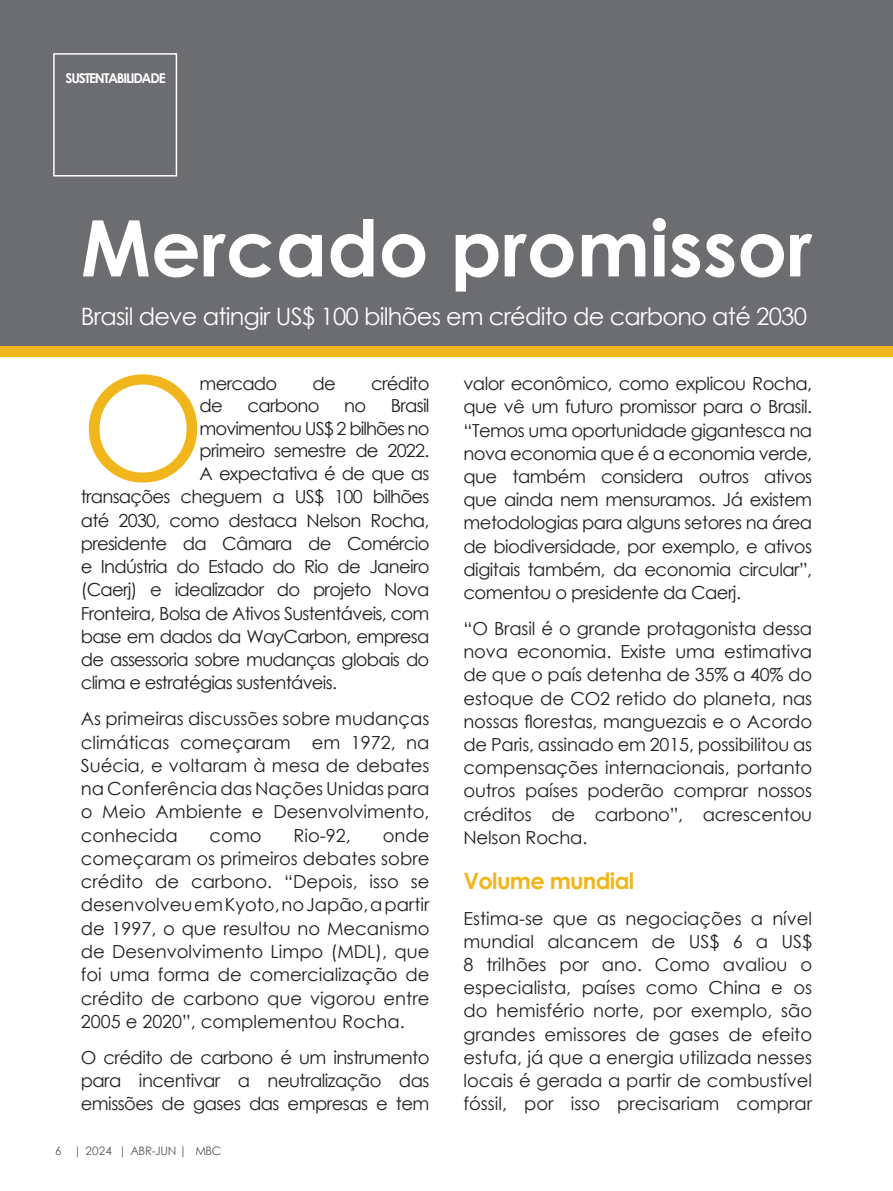
<style>
.page{position:relative;width:893px;height:1191px;background:#fff}
.page>*{position:absolute;margin:0;border:0;box-sizing:border-box;transform-origin:0 0}
.t1{font:143.25px "Century Gothic";color:#f1b61b}
.t2{font:700 78px "Century Gothic";color:#fff}
.t3{font:24px "Century Gothic";letter-spacing:-.03em;color:#fff}
.t4{font:700 22.5px "Century Gothic";letter-spacing:-.03em;color:#f1b61b}
.t5{font:18px/23.2px "Century Gothic";letter-spacing:-.04em;color:#231f20;text-align:justify}
.t6{font:700 13.5px "Century Gothic";letter-spacing:-.09em;color:#fff}
.t7{font:11.7px "Century Gothic";letter-spacing:-.03em;color:#57585a}
</style>
<div class="page">
<div style="left:0;top:0;width:893px;height:356px;background:#f1b61b"></div>
<div style="left:0;top:0;width:893px;height:346px;background:#6c6d70"></div>
<div style="left:53px;top:53px;width:124px;height:123px;border:2px solid #fff"></div>
<p class="t6" style="left:66px;top:67px;width:102px">SUSTENTABILIDADE</p>
<h2 class="t2" style="left:81px;top:189px;width:733px">Mercado promissor</h2>
<h3 class="t3" style="left:81px;top:299px;width:728px">Brasil deve atingir US$ 100 bilhões em crédito de carbono até 2030</h3>
<h1 class="t1" style="left:81px;top:328px;width:126px">O</h1>
<p class="t5" style="left:200px;top:371px;width:79px">mercado</p>
<p class="t5" style="left:313px;top:371px;width:25px">de</p>
<p class="t5" style="left:371px;top:371px;width:60px">crédito</p>
<p class="t5" style="left:200px;top:394px;width:25px">de</p>
<p class="t5" style="left:248px;top:394px;width:73px">carbono</p>
<p class="t5" style="left:344px;top:394px;width:24px">no</p>
<p class="t5" style="left:391px;top:394px;width:40px">Brasil</p>
<p class="t5" style="left:200px;top:416px;width:231px">movimentou US$ 2 bilhões no</p>
<p class="t5" style="left:200px;top:439px;width:231px">primeiro semestre de 2022.</p>
<p class="t5" style="left:200px;top:461px;width:231px">A expectativa é de que as</p>
<p class="t5" style="left:81px;top:485px;width:350px">transações cheguem a US$ 100 bilhões</p>
<p class="t5" style="left:81px;top:508px;width:350px">até 2030, como destaca Nelson Rocha,</p>
<p class="t5" style="left:81px;top:531px;width:350px">presidente da Câmara de Comércio</p>
<p class="t5" style="left:81px;top:554px;width:350px">e Indústria do Estado do Rio de Janeiro</p>
<p class="t5" style="left:81px;top:578px;width:350px">(Caerj) e idealizador do projeto Nova</p>
<p class="t5" style="left:81px;top:601px;width:350px">Fronteira, Bolsa de Ativos Sustentáveis, com</p>
<p class="t5" style="left:81px;top:624px;width:350px">base em dados da WayCarbon, empresa</p>
<p class="t5" style="left:81px;top:647px;width:350px">de assessoria sobre mudanças globais do</p>
<p class="t5" style="left:81px;top:671px;width:258px">clima e estratégias sustentáveis.</p>
<p class="t5" style="left:81px;top:707px;width:350px">As primeiras discussões sobre mudanças climáticas começaram em 1972, na Suécia, e voltaram à mesa de debates na Conferência das Nações Unidas para o Meio Ambiente e Desenvolvimento, conhecida</p>
<p class="t5" style="left:210px;top:823px;width:54px">como</p>
<p class="t5" style="left:294px;top:823px;width:59px">Rio-92,</p>
<p class="t5" style="left:81px;top:823px;width:350px;text-indent:302px">onde começaram os primeiros debates sobre crédito de carbono. “Depois, isso se desenvolveu em Kyoto, no Japão, a partir de 1997, o que resultou no Mecanismo de Desenvolvimento Limpo (MDL), que foi uma forma de comercialização de crédito de carbono que vigorou entre 2005 e 2020”, complementou Rocha.</p>
<p class="t5" style="left:81px;top:1045px;width:350px">O crédito de carbono é um instrumento para incentivar a neutralização das emissões de gases das empresas e tem</p>
<p class="t7" style="left:55px;top:1142px;width:167px">6 | 2024 | ABR-JUN | MBC</p>
<p class="t5" style="left:463px;top:372px;width:350px">valor econômico, como explicou Rocha, que vê um futuro promissor para o Brasil. “Temos uma oportunidade gigantesca na nova economia que é a economia verde, que também considera outros ativos que ainda nem mensuramos. Já existem metodologias para alguns setores na área de biodiversidade, por exemplo, e ativos digitais também, da economia circular”, comentou o presidente da Caerj.</p>
<p class="t5" style="left:463px;top:616px;width:350px">“O Brasil é o grande protagonista dessa nova economia. Existe uma estimativa de que o país detenha de 35% a 40% do estoque de CO2 retido do planeta, nas nossas florestas, manguezais e o Acordo de Paris, assinado em 2015, possibilitou as compensações internacionais, portanto outros países poderão comprar nossos créditos de carbono”, acrescentou Nelson Rocha.</p>
<p class="t4" style="left:463px;top:863px;width:172px">Volume mundial</p>
<p class="t5" style="left:463px;top:906px;width:350px">Estima-se que as negociações a nível mundial alcancem de US$ 6 a US$ 8 trilhões por ano. Como avaliou o especialista, países como China e os do hemisfério norte, por exemplo, são grandes emissores de gases de efeito estufa, já que a energia utilizada nesses locais é gerada a partir de combustível fóssil, por isso precisariam comprar</p>
</div>
